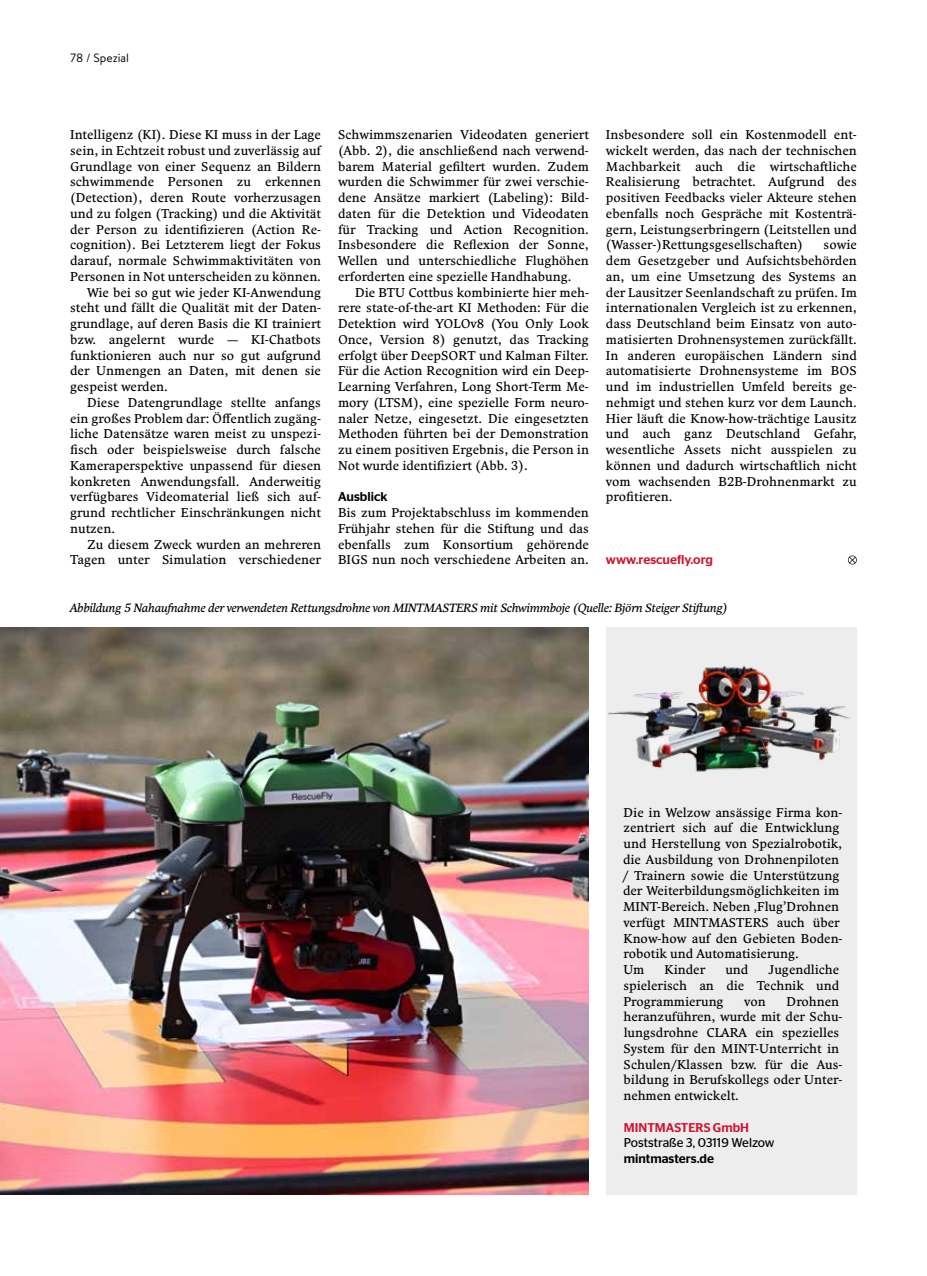
<style>
.page{position:relative;width:927px;height:1276px;background:#fff}
.page>*{position:absolute;margin:0;border:0;box-sizing:border-box;transform-origin:0 0}
.t1{font:12.75px/15.8px "Comenia Text Pro";color:#000;text-align:justify}
.t2{font:500 12.75px "Stag Sans";color:#ce1531}
.t3{font:12.75px "Stag Sans";color:#000}
.t4{font:500 12.75px "Stag Sans";color:#000}
.t5{font:italic 12px "Comenia Text Pro";letter-spacing:-.02em;color:#000}
.t6{font:12px "Brandon Text";color:#000}
</style>
<div class="page">
<div style="left:606px;top:627px;width:251px;height:567px;background:#ededed"></div>
<img style="left:608px;top:666px;width:242px;height:106px">
<svg style="left:848px;top:555px;width:9px;height:9px"></svg>
<img style="left:0;top:627px;width:589px;height:567px">
<p class="t6" style="left:70px;top:49px;width:60px">78 / Spezial</p>
<p class="t1" style="left:70px;top:127px;width:252px">Intelligenz (KI). Diese KI muss in der Lage</p>
<p class="t1" style="left:70px;top:143px;width:252px">sein, in Echtzeit robust und zuverlässig auf</p>
<p class="t1" style="left:70px;top:159px;width:252px">Grundlage von einer Sequenz an Bildern</p>
<p class="t1" style="left:70px;top:175px;width:252px">schwimmende Personen zu erkennen</p>
<p class="t1" style="left:70px;top:190px;width:252px">(Detection), deren Route vorherzusagen</p>
<p class="t1" style="left:70px;top:206px;width:252px">und zu folgen (Tracking) und die Aktivität</p>
<p class="t1" style="left:70px;top:222px;width:252px">der Person zu identifizieren (Action Re-</p>
<p class="t1" style="left:70px;top:237px;width:252px">cognition). Bei Letzterem liegt der Fokus</p>
<p class="t1" style="left:70px;top:253px;width:252px">darauf, normale Schwimmaktivitäten von</p>
<p class="t1" style="left:70px;top:269px;width:252px">Personen in Not unterscheiden zu können.</p>
<p class="t1" style="left:87px;top:285px;width:235px">Wie bei so gut wie jeder KI-Anwendung</p>
<p class="t1" style="left:70px;top:300px;width:252px">steht und fällt die Qualität mit der Daten-</p>
<p class="t1" style="left:70px;top:316px;width:252px">grundlage, auf deren Basis die KI trainiert</p>
<p class="t1" style="left:70px;top:332px;width:252px">bzw. angelernt wurde — KI-Chatbots</p>
<p class="t1" style="left:70px;top:348px;width:252px">funktionieren auch nur so gut aufgrund</p>
<p class="t1" style="left:70px;top:363px;width:252px">der Unmengen an Daten, mit denen sie</p>
<p class="t1" style="left:70px;top:379px;width:99px">gespeist werden.</p>
<p class="t1" style="left:87px;top:395px;width:235px">Diese Datengrundlage stellte anfangs</p>
<p class="t1" style="left:70px;top:411px;width:252px">ein großes Problem dar: Öffentlich zugäng-</p>
<p class="t1" style="left:70px;top:426px;width:252px">liche Datensätze waren meist zu unspezi-</p>
<p class="t1" style="left:70px;top:442px;width:252px">fisch oder beispielsweise durch falsche</p>
<p class="t1" style="left:70px;top:458px;width:252px">Kameraperspektive unpassend für diesen</p>
<p class="t1" style="left:70px;top:474px;width:252px">konkreten Anwendungsfall. Anderweitig</p>
<p class="t1" style="left:70px;top:489px;width:252px">verfügbares Videomaterial ließ sich auf-</p>
<p class="t1" style="left:70px;top:505px;width:252px">grund rechtlicher Einschränkungen nicht</p>
<p class="t1" style="left:70px;top:521px;width:46px">nutzen.</p>
<p class="t1" style="left:87px;top:537px;width:235px">Zu diesem Zweck wurden an mehreren</p>
<p class="t1" style="left:70px;top:552px;width:252px">Tagen unter Simulation verschiedener</p>
<p class="t1" style="left:338px;top:127px;width:252px">Schwimmszenarien Videodaten generiert (Abb. 2), die anschließend nach verwend&shy;barem Material gefiltert wurden. Zudem wurden die Schwimmer für zwei verschie&shy;dene Ansätze markiert (Labeling): Bild&shy;daten für die Detektion und Videodaten für Tracking und Action Recognition.<br>Insbesondere die Reflexion der Sonne, Wellen und unterschiedliche Flughöhen erforderten eine spezielle Handhabung.</p>
<p class="t1" style="left:338px;top:285px;width:252px;text-indent:17px">Die BTU Cottbus kombinierte hier meh&shy;rere state-of-the-art KI Methoden: Für die Detektion wird YOLOv8 (You Only Look Once, Version 8) genutzt, das Tracking erfolgt über DeepSORT und Kalman Filter.<br>Für die Action Recognition wird ein Deep-Learning Verfahren, Long Short-Term Me&shy;mory (LTSM), eine spezielle Form neuro&shy;naler Netze, eingesetzt. Die eingesetzten Methoden führten bei der Demonstration zu einem positiven Ergebnis, die Person in Not wurde identifiziert (Abb. 3).</p>
<p class="t4" style="left:338px;top:489px;width:51px">Ausblick</p>
<p class="t1" style="left:338px;top:505px;width:252px">Bis zum Projektabschluss im kommenden Frühjahr stehen für die Stiftung und das ebenfalls zum Konsortium gehörende BIGS nun noch verschiedene Arbeiten an.</p>
<p class="t1" style="left:606px;top:127px;width:252px">Insbesondere soll ein Kostenmodell ent&shy;wickelt werden, das nach der technischen Machbarkeit auch die wirtschaftliche Realisierung betrachtet. Aufgrund des positiven Feedbacks vieler Akteure stehen ebenfalls noch Gespräche mit Kostenträ&shy;gern, Leistungserbringern (Leitstellen und (Wasser-)Rettungsgesellschaften)</p>
<p class="t1" style="left:606px;top:237px;width:252px;text-indent:218px">sowie dem Gesetzgeber und Aufsichtsbehörden an, um eine Umsetzung des Systems an der Lausitzer Seenlandschaft zu prüfen. Im internationalen Vergleich ist zu erkennen, dass Deutschland beim Einsatz von auto&shy;matisierten Drohnensystemen zurückfällt.<br>In anderen europäischen Ländern sind automatisierte Drohnensysteme im BOS und im industriellen Umfeld bereits ge&shy;nehmigt und stehen kurz vor dem Launch.<br>Hier läuft die Know-how-trächtige Lausitz und auch ganz Deutschland Gefahr, wesentliche Assets nicht ausspielen zu können und dadurch wirtschaftlich nicht vom wachsenden B2B-Drohnenmarkt zu profitieren.</p>
<p class="t2" style="left:606px;top:552px;width:109px">www.rescuefly.org</p>
<p class="t5" style="left:70px;top:600px;width:659px">Abbildung 5 Nahaufnahme der verwendeten Rettungsdrohne von MINTMASTERS mit Schwimmboje (Quelle: Björn Steiger Stiftung)</p>
<p class="t1" style="left:622px;top:805px;width:222px;text-align:left">Die in Welzow ansässige Firma kon&shy;zentriert sich auf die Entwicklung und Herstellung von Spezialrobotik, die Ausbildung von Drohnenpiloten / Trainern sowie die Unterstützung der Weiterbildungsmöglichkeiten im<br>MINT-Bereich. Neben ‚Flug’Drohnen verfügt MINTMASTERS auch über<br>Know-how auf den Gebieten Boden&shy;robotik und Automatisierung.<br>Um</p>
<p class="t1" style="left:623px;top:962px;width:217px;text-indent:145px">Jugendliche spielerisch an die Technik und Programmierung</p>
<p class="t1" style="left:665px;top:962px;width:42px">Kinder</p>
<p class="t1" style="left:725px;top:962px;width:25px">und</p>
<p class="t1" style="left:623px;top:993px;width:221px;text-align:left;text-indent:163px">Drohnen heranzuführen, wurde mit der Schu&shy;lungsdrohne CLARA ein spezielles<br>System für den MINT-Unterricht in<br>Schulen/Klassen bzw. für die Aus&shy;bildung in Berufskollegs oder Unter&shy;nehmen entwickelt.</p>
<p class="t2" style="left:624px;top:1119px;width:127px">MINTMASTERS GmbH</p>
<p class="t3" style="left:624px;top:1135px;width:152px">Poststraße 3, 03119 Welzow</p>
<p class="t4" style="left:624px;top:1151px;width:92px">mintmasters.de</p>
<p class="t1" style="left:744px;top:993px;width:23px">von</p>
</div>
